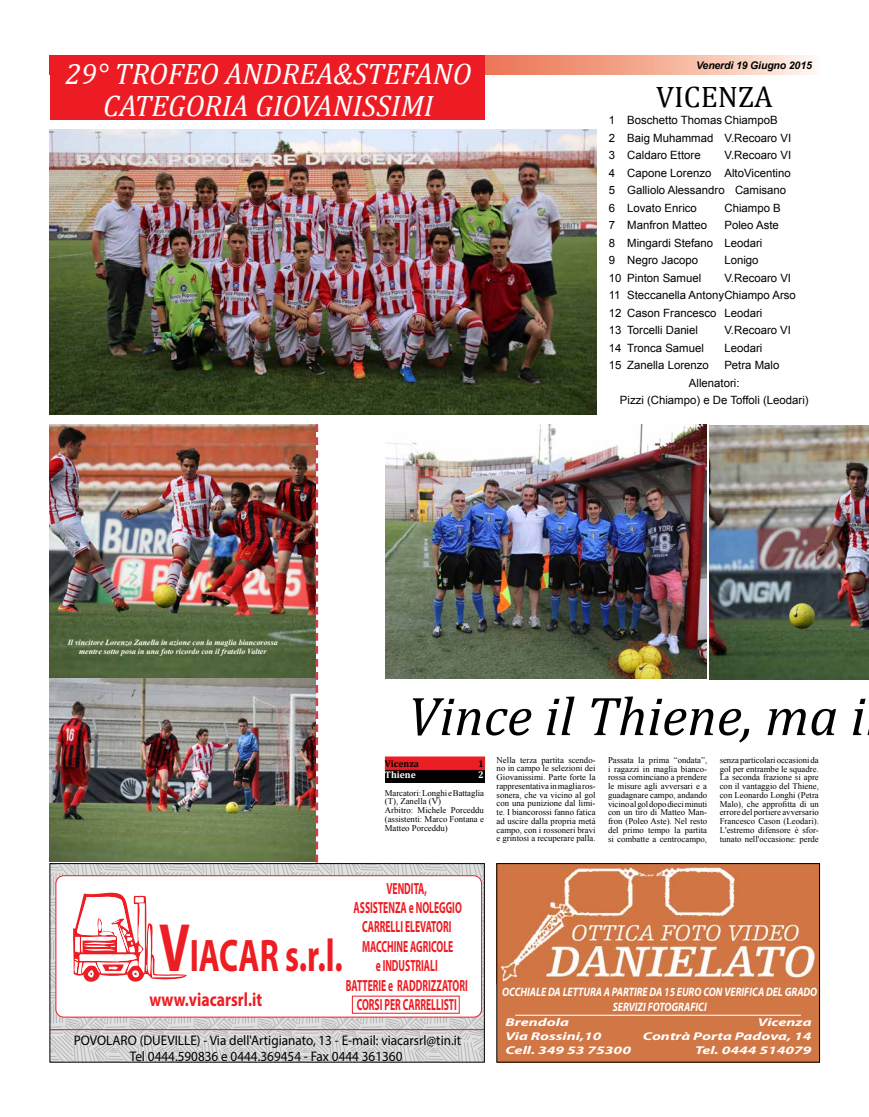
<style>
.page{position:relative;width:869px;height:1117px;background:#fff}
.page>*{position:absolute;margin:0;border:0;box-sizing:border-box;transform-origin:0 0}
.t1{font:italic 55.12px "Cambria";color:#000}
.t2{font:700 45.85px "Myriad Pro";color:#ed1d24;scale:.7 1}
.t3{font:italic 29.75px/31.5px "Cambria";color:#fff;text-align:center}
.t4{font:29.75px "Cambria";color:#000}
.t5{font:700 19.25px "Myriad Pro";color:#ed1d24;scale:.81 1}
.t6{font:700 16.1px/19.3px "Myriad Pro";color:#ed1d24;text-align:center;scale:.59 1}
.t7{font:13.91px/16.7px "Myriad Pro";color:#000;text-align:center;scale:.95 1}
.t8{font:700 13.12px "Cambria";color:#fff}
.t9{font:italic 700 12.25px/14.7px "Myriad Pro";color:#fff;text-align:center;scale:.81 1}
.t10{font:11.38px/17.5px "Arial";color:#000}
.t11{font:italic 700 11.38px/13.7px "Myriad Pro";color:#fff;scale:1.41 1}
.t12{font:italic 700 10.5px "Arial";letter-spacing:-.015em;color:#000}
.t13{font:italic 700 9.62px "Times New Roman";color:#fff}
.t14{font:700 9.62px "Cambria";color:#000}
.t15{font:700 9.62px "Cambria";color:#fff}
.t16{font:8.75px/8.8px "Times New Roman";color:#000;text-align:justify}
.t17{font:italic 700 7.88px/8.8px "Times New Roman";color:#fffef9;text-align:center}
.s1{font-style:normal}
.s2{font-size:68.69px}
</style>
<div class="page">
<svg style="left:49px;top:55px;width:765px;height:19px;background:#f4af98"></svg>
<svg style="left:52px;top:865px;width:430px;height:195px;background:#d3cdcd"></svg>
<div style="left:56px;top:875px;width:425px;height:141px;background:#fff;border-radius:8px"></div>
<div style="left:55px;top:875px;width:427px;height:142px;border:1px solid #ed1d24;border-radius:8px"></div>
<svg style="left:73px;top:892px;width:114px;height:90px"></svg>
<hr style="left:50px;top:1028px;width:434px;height:1px;background:#ed1d24">
<div style="left:50px;top:863px;width:434px;height:199px;border:1px solid #000"></div>
<img style="left:709px;top:425px;width:159px;height:253px">
<img style="left:385px;top:424px;width:321px;height:254px">
<div style="left:50px;top:55px;width:435px;height:65px;background:#ed1c24"></div>
<img style="left:50px;top:130px;width:545px;height:284px">
<img style="left:50px;top:424px;width:265px;height:436px">
<svg style="left:315px;top:424px;width:3px;height:438px"></svg>
<div style="left:384px;top:769px;width:100px;height:14px;background:#000"></div>
<div style="left:385px;top:756px;width:100px;height:14px;background:#ed1d24;border:1px solid #ed1d24"></div>
<img style="left:498px;top:865px;width:319px;height:116px">
<div style="left:496px;top:981px;width:323px;height:80px;background:#d17645"></div>
<hr style="left:515px;top:1014px;width:285px;height:1px;background:#fff">
<div style="left:496px;top:863px;width:323px;height:199px;border:1px solid #000"></div>
<h3 class="t8" style="left:49px;top:57px;width:42px;rotate:-9deg">SPORT</h3>
<p class="t13" style="left:81px;top:60px;width:103px">quotidiano <span class="s1">PAGINA 28</span></p>
<p class="t12" style="left:695px;top:59px;width:117px">Venerdì 19 Giugno 2015</p>
<h3 class="t3" style="left:65px;top:57px;width:407px">29° TROFEO ANDREA&amp;STEFANO<br>CATEGORIA GIOVANISSIMI</h3>
<h3 class="t4" style="left:656px;top:79px;width:118px">VICENZA</h3>
<h3 class="t10" style="left:608px;top:111px;width:184px">1 Boschetto Thomas ChiampoB<br>2 Baig Muhammad V.Recoaro VI<br>3 Caldaro Ettore</h3>
<h3 class="t10" style="left:608px;top:146px;width:184px;text-indent:116px">V.Recoaro VI<br>4 Capone Lorenzo AltoVicentino<br>5 Galliolo Alessandro Camisano<br>6 Lovato Enrico</h3>
<h3 class="t10" style="left:724px;top:199px;width:58px">Chiampo B</h3>
<h3 class="t10" style="left:608px;top:216px;width:100px">7 Manfron Matteo</h3>
<h3 class="t10" style="left:608px;top:216px;width:171px;text-indent:116px">Poleo Aste<br>8 Mingardi Stefano Leodari<br>9 Negro Jacopo</h3>
<h3 class="t10" style="left:724px;top:251px;width:36px">Lonigo</h3>
<h3 class="t10" style="left:608px;top:269px;width:94px">10 Pinton Samuel</h3>
<h3 class="t10" style="left:608px;top:269px;width:188px;text-indent:116px">V.Recoaro VI<br>11 Steccanella AntonyChiampo Arso<br>12 Cason Francesco Leodari<br>13 Torcelli Daniel</h3>
<h3 class="t10" style="left:724px;top:321px;width:68px">V.Recoaro VI</h3>
<p class="t17" style="left:68px;top:638px;width:211px">Il vincitore Lorenzo Zanella in azione con la maglia biancorossa mentre sotto posa in una foto ricordo con il fratello Valter</p>
<h3 class="t10" style="left:608px;top:339px;width:97px">14 Tronca Samuel</h3>
<h3 class="t10" style="left:724px;top:339px;width:39px">Leodari</h3>
<h3 class="t10" style="left:608px;top:356px;width:101px">15 Zanella Lorenzo</h3>
<h3 class="t10" style="left:724px;top:356px;width:56px">Petra Malo</h3>
<h3 class="t10" style="left:688px;top:374px;width:52px">Allenatori:</h3>
<h3 class="t10" style="left:619px;top:391px;width:190px">Pizzi (Chiampo) e De Toffoli (Leodari)</h3>
<h1 class="t1" style="left:407px;top:677px;width:459px">Vince il Thiene, ma i</h1>
<p class="t16" style="left:496px;top:755px;width:100px">Nella terza partita scendo&shy;no in campo le selezioni dei Giovanissimi. Parte forte la rappresentativa in maglia ros&shy;sonera, che va vicino al gol con una punizione dal limi&shy;te. I biancorossi fanno fatica ad uscire dalla propria metà campo, con i rossoneri bravi e grintosi a recuperare palla.</p>
<p class="t16" style="left:607px;top:755px;width:101px">Passata la prima “ondata”, i ragazzi in maglia bianco&shy;rossa cominciano a prendere le misure agli avversari e a guadagnare campo, andando vicino al gol dopo dieci minuti con un tiro di Matteo Man&shy;fron (Poleo Aste). Nel resto del primo tempo la partita si combatte a centrocampo,</p>
<p class="t16" style="left:719px;top:755px;width:101px">senza particolari occasioni da gol per entrambe le squadre.<br>La seconda frazione si apre con il vantaggio del Thiene, con Leonardo Longhi (Petra Malo), che approfitta di un errore del portiere avversario Francesco Cason (Leodari).<br>L'estremo difensore è sfor&shy;tunato nell'occasione: perde</p>
<p class="t14" style="left:385px;top:757px;width:36px">Vicenza</p>
<p class="t14" style="left:478px;top:757px;width:7px">1</p>
<p class="t15" style="left:385px;top:767px;width:32px">Thiene</p>
<p class="t15" style="left:478px;top:767px;width:7px">2</p>
<p class="t16" style="left:384px;top:787px;width:101px;text-align:left">Marcatori: Longhi e Battaglia (T), Zanella (V)<br>Arbitro: Michele Porceddu (assistenti: Marco Fontana e<br>Matteo Porceddu)</p>
<h3 class="t6" style="left:345px;top:877px;width:208px">VENDITA,<br>ASSISTENZA e NOLEGGIO<br>CARRELLI ELEVATORI<br>MACCHINE AGRICOLE<br>e INDUSTRIALI<br>BATTERIE e RADDRIZZATORI</h3>
<h2 class="t2" style="left:159px;top:925px;width:264px"><span class="s2">V</span>IACAR s.r.l.</h2>
<h3 class="t5" style="left:149px;top:986px;width:140px">www.viacarsrl.it</h3>
<h3 class="t6" style="left:356px;top:994px;width:171px">CORSI PER CARRELLISTI</h3>
<h3 class="t7" style="left:74px;top:1031px;width:409px">POVOLARO (DUEVILLE) - Via dell'Artigianato, 13 - E-mail: viacarsrl@tin.it<br>Tel 0444.590836 e 0444.369454 - Fax 0444 361360</h3>
<h3 class="t9" style="left:502px;top:984px;width:390px">OCCHIALE DA LETTURA A PARTIRE DA 15 EURO CON VERIFICA DEL GRADO<br>SERVIZI FOTOGRAFICI</h3>
<h3 class="t11" style="left:505px;top:1015px;width:91px">Brendola<br>Via Rossini,10<br>Cell. 349 53 75300</h3>
<h3 class="t11" style="left:642px;top:1015px;width:121px;text-align:right">Vicenza<br>Contrà Porta Padova, 14<br>Tel. 0444 514079</h3>
</div>
